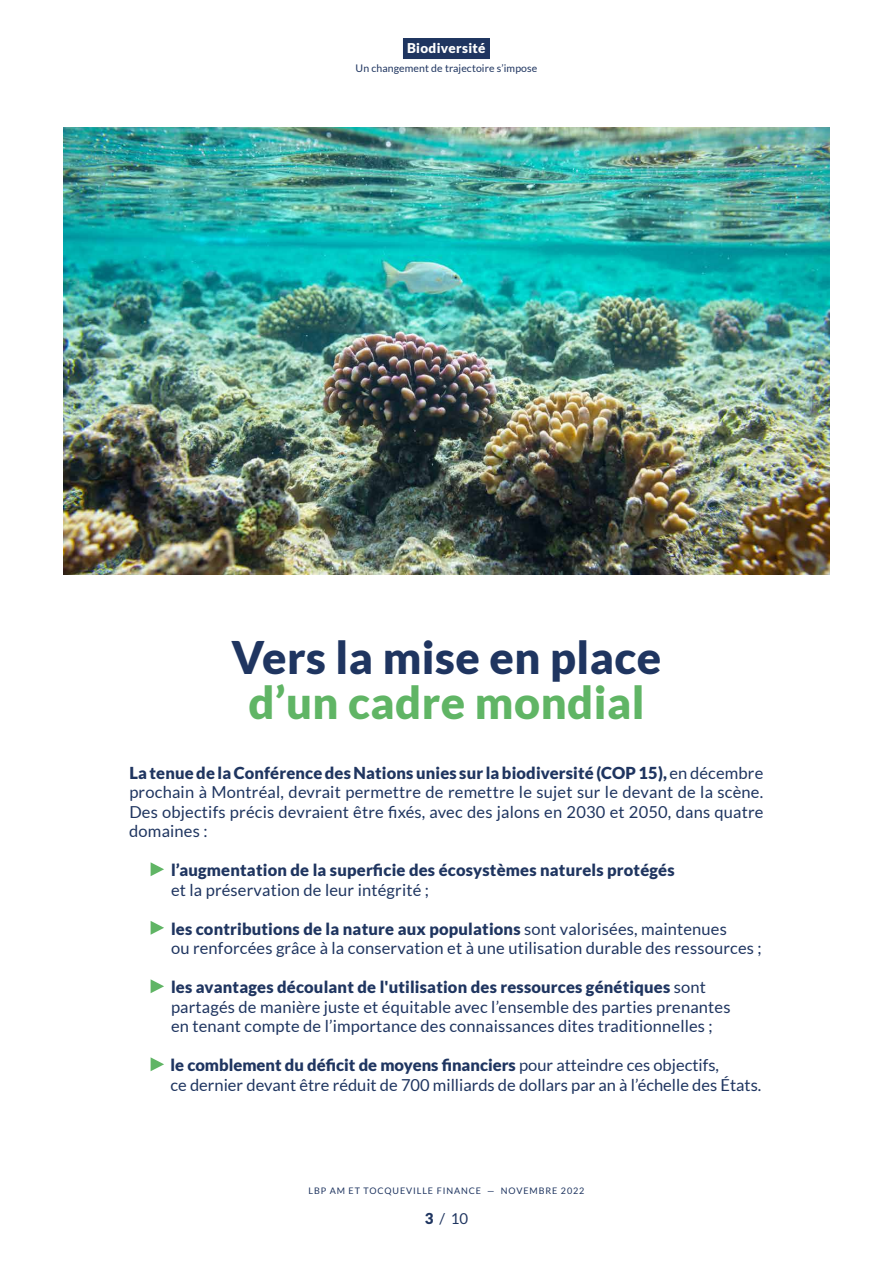
<style>
.page{position:relative;width:893px;height:1263px;background:#fff}
.page>*{position:absolute;margin:0;border:0;box-sizing:border-box;transform-origin:0 0}
.t1{font:900 45px "Lato";letter-spacing:.01em;color:#1f3560}
.t2{font:900 45px "Lato";letter-spacing:.01em;color:#60b565}
.t3{font:16.5px/19.5px "Lato";letter-spacing:.01em;color:#1f3560}
.t4{font:900 16.5px "Lato";letter-spacing:.01em;color:#1f3560}
.t5{font:15px "Lato";color:#1f3560}
.t6{font:900 13.5px "Lato";letter-spacing:.025em;color:#fff}
.t7{font:10.5px "Lato";letter-spacing:.01em;color:#1f3560}
.t8{font:9px "Lato";letter-spacing:.1em;color:#1f3560}
.s1{font-weight:900}
</style>
<div class="page">
<svg style="left:151px;top:862px;width:13px;height:14px"></svg>
<svg style="left:151px;top:921px;width:13px;height:14px"></svg>
<svg style="left:151px;top:979px;width:13px;height:14px"></svg>
<svg style="left:151px;top:1057px;width:13px;height:14px"></svg>
<img style="left:64px;top:128px;width:765px;height:446px">
<div style="left:403px;top:38px;width:87px;height:21px;background:#1f3560"></div>
<p class="t6" style="left:407px;top:41px;width:80px">Biodiversité</p>
<p class="t7" style="left:356px;top:63px;width:183px">Un changement de trajectoire s’impose</p>
<h1 class="t1" style="left:232px;top:631px;width:431px">Vers la mise en place</h1>
<h1 class="t2" style="left:248px;top:676px;width:398px">d’un cadre mondial</h1>
<p class="t3" style="left:129px;top:763px;width:636px;text-align:justify"><span class="s1">La tenue de la Conférence des Nations unies sur la biodiversité (COP 15),</span> en décembre prochain à Montréal, devrait permettre de remettre le sujet sur le devant de la scène.<br>Des objectifs précis devraient être fixés, avec des jalons en 2030 et 2050, dans quatre domaines :</p>
<p class="t4" style="left:171px;top:860px;width:505px">l’augmentation de la superficie des écosystèmes naturels protégés</p>
<p class="t3" style="left:171px;top:880px;width:260px">et la préservation de leur intégrité ;</p>
<p class="t3" style="left:171px;top:919px;width:592px"><span class="s1">les contributions de la nature aux populations</span> sont valorisées, maintenues<br>ou renforcées grâce à la conservation et à une utilisation durable des ressources ;</p>
<p class="t3" style="left:171px;top:977px;width:561px"><span class="s1">les avantages découlant de l'utilisation des ressources génétiques</span> sont partagés de manière juste et équitable avec l’ensemble des parties prenantes en tenant compte de l’importance des connaissances dites traditionnelles ;</p>
<p class="t3" style="left:170px;top:1055px;width:592px"><span class="s1">le comblement du déficit de moyens financiers</span> pour atteindre ces objectifs,<br>ce dernier devant être réduit de 700 milliards de dollars par an à l’échelle des États.</p>
<p class="t8" style="left:308px;top:1185px;width:277px">LBP AM ET TOCQUEVILLE FINANCE — NOVEMBRE 2022</p>
<p class="t5" style="left:425px;top:1210px;width:45px"><span class="s1">3</span> / 10</p>
</div>
